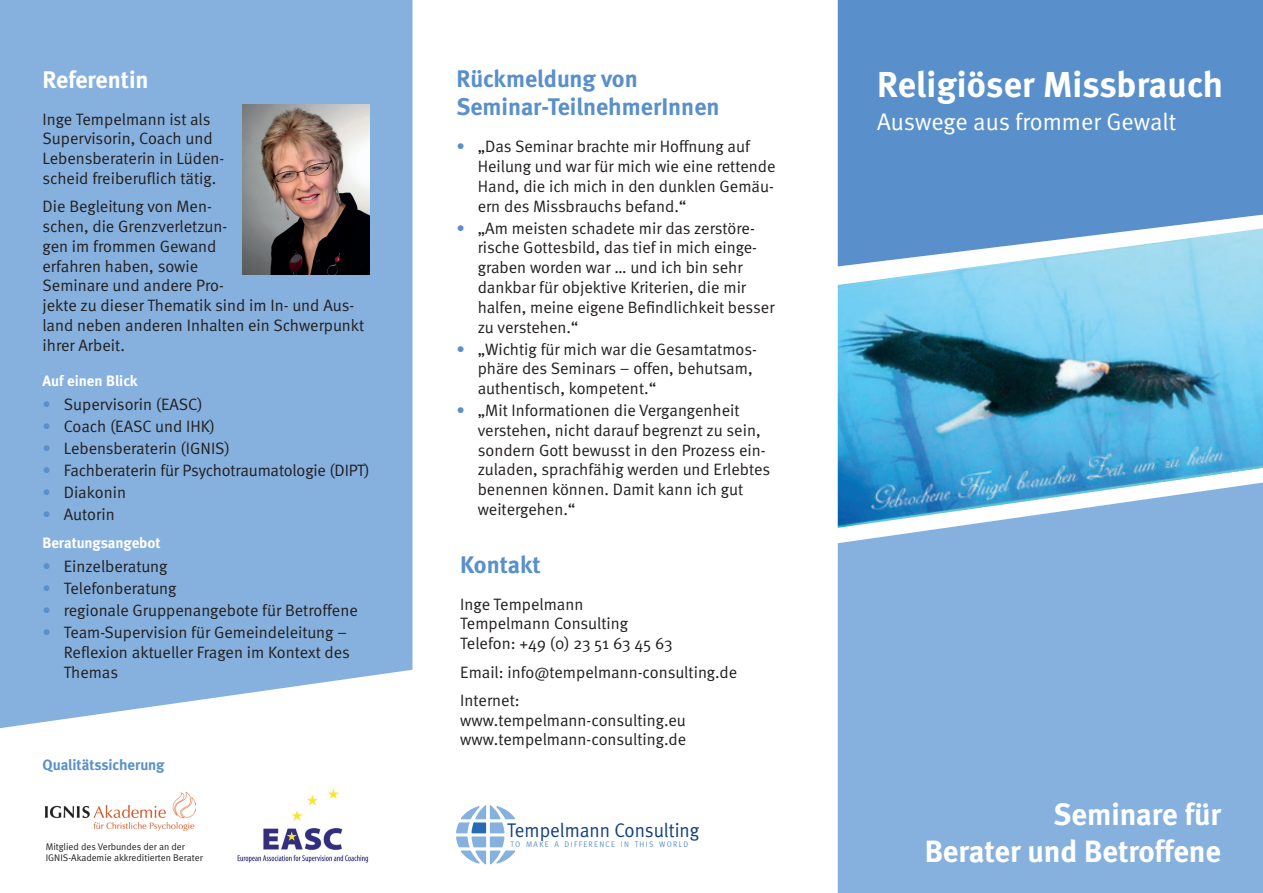
<style>
.page{position:relative;width:1263px;height:893px;background:#fff}
.page>*{position:absolute;margin:0;border:0;box-sizing:border-box;transform-origin:0 0}
.t1{font:700 36px "Meta";letter-spacing:.005em;color:#fff}
.t2{font:700 30.75px/36.9px "Meta";color:#fff;text-align:right}
.t3{font:700 24px/28.8px "Meta";color:#5990cb}
.t4{font:24px "Meta Normal";color:#fff}
.t5{font:700 24px "Meta";color:#fff}
.t6{font:19.8px "Meta Normal";color:#134181;scale:.96 1}
.t7{font:16.5px/19.8px "Meta Normal";color:#231f20}
.t8{font:700 15px "Meta";color:#fff}
.t9{font:700 15px "Meta";color:#5990cb}
.t10{font:9.6px/11.6px "Meta Normal";color:#231f20}
.t11{font:8.1px "Meta Normal";letter-spacing:.17em;color:#5990cb;scale:.96 1}
.s1{color:#5990cb}
</style>
<div class="page">
<div style="left:838px;top:0;width:425px;height:228px;background:#5990cb"></div>
<div style="left:838px;top:528px;width:425px;height:365px;background:#86b1de"></div>
<div style="left:0;top:0;width:412px;height:728px;background:#86b1de"></div>
<img style="left:242px;top:104px;width:128px;height:170px">
<img style="left:838px;top:228px;width:425px;height:300px">
<img style="left:46px;top:792px;width:150px;height:39px">
<svg style="left:456px;top:805px;width:59px;height:59px"></svg>
<img style="left:237px;top:788px;width:132px;height:75px">
<h3 class="t5" style="left:43px;top:65px;width:108px">Referentin</h3>
<p class="t7" style="left:43px;top:109px;width:183px">Inge Tempelmann ist als<br>Supervisorin, Coach und<br>Lebensberaterin in Lüden&shy;scheid freiberuflich tätig.</p>
<p class="t7" style="left:43px;top:196px;width:323px">Die Begleitung von Men-<br>schen, die Grenzverletzun-<br>gen im frommen Gewand<br>erfahren haben, sowie<br>Seminare und andere Pro-<br>jekte zu dieser Thematik sind im In- und Aus&shy;land neben anderen Inhalten ein Schwerpunkt ihrer Arbeit.</p>
<p class="t8" style="left:43px;top:372px;width:97px">Auf einen Blick</p>
<p class="t7" style="left:43px;top:394px;width:162px"><span class="s1">•</span> Supervisorin (EASC)</p>
<p class="t7" style="left:43px;top:416px;width:174px"><span class="s1">•</span> Coach (EASC und IHK)</p>
<p class="t7" style="left:43px;top:438px;width:189px"><span class="s1">•</span> Lebensberaterin (IGNIS)</p>
<p class="t7" style="left:43px;top:460px;width:329px"><span class="s1">•</span> Fachberaterin für Psychotraumatologie (DIPT)</p>
<p class="t7" style="left:43px;top:482px;width:85px"><span class="s1">•</span> Diakonin</p>
<p class="t7" style="left:43px;top:504px;width:74px"><span class="s1">•</span> Autorin</p>
<p class="t8" style="left:43px;top:534px;width:120px">Beratungsangebot</p>
<p class="t7" style="left:43px;top:556px;width:127px"><span class="s1">•</span> Einzelberatung</p>
<p class="t7" style="left:43px;top:578px;width:135px"><span class="s1">•</span> Telefonberatung</p>
<p class="t7" style="left:43px;top:600px;width:317px"><span class="s1">•</span> regionale Gruppenangebote für Betroffene</p>
<p class="t7" style="left:64px;top:622px;width:288px;text-indent:-21px"><span class="s1">•</span> Team-Supervision für Gemeindeleitung –<br>Reflexion aktueller Fragen im Kontext des<br>Themas</p>
<p class="t9" style="left:43px;top:756px;width:124px">Qualitätssicherung</p>
<p class="t10" style="left:46px;top:840px;width:158px">Mitglied des Verbundes der an der<br>IGNIS-Akademie akkreditierten Berater</p>
<h3 class="t3" style="left:456px;top:64px;width:265px">Rückmeldung von<br>Seminar-TeilnehmerInnen</h3>
<p class="t7" style="left:478px;top:136px;width:299px;text-indent:-21px"><span class="s1">•</span> „Das Seminar brachte mir Hoffnung auf Heilung und war für mich wie eine rettende Hand, die ich mich in den dunklen Gemäu&shy;ern des Missbrauchs befand.“</p>
<p class="t7" style="left:478px;top:218px;width:298px;text-indent:-21px"><span class="s1">•</span> „Am meisten schadete mir das zerstöre&shy;rische Gottesbild, das tief in mich einge&shy;graben worden war … und ich bin sehr dankbar für objektive Kriterien, die mir halfen, meine eigene Befindlichkeit besser zu verstehen.“</p>
<p class="t7" style="left:478px;top:339px;width:281px;text-indent:-21px"><span class="s1">•</span> „Wichtig für mich war die Gesamtatmos&shy;phäre des Seminars – offen, behutsam, authentisch, kompetent.“</p>
<p class="t7" style="left:478px;top:400px;width:294px;text-indent:-21px"><span class="s1">•</span> „Mit Informationen die Vergangenheit verstehen, nicht darauf begrenzt zu sein, sondern Gott bewusst in den Prozess ein&shy;zuladen, sprachfähig werden und Erlebtes benennen können. Damit kann ich gut weitergehen.“</p>
<h3 class="t3" style="left:460px;top:550px;width:82px">Kontakt</h3>
<p class="t7" style="left:460px;top:594px;width:214px">Inge Tempelmann<br>Tempelmann Consulting<br>Telefon: +49 (0) 23 51 63 45 63</p>
<p class="t7" style="left:460px;top:657px;width:278px;line-height:28.3px">Email: info@tempelmann-consulting.de<br>Internet:</p>
<p class="t7" style="left:460px;top:710px;width:227px">www.tempelmann-consulting.eu www.tempelmann-consulting.de</p>
<p class="t6" style="left:507px;top:818px;width:202px">Tempelmann Consulting</p>
<p class="t11" style="left:510px;top:840px;width:187px">TO MAKE A DIFFERENCE IN THIS WORLD</p>
<h1 class="t1" style="left:877px;top:63px;width:347px">Religiöser Missbrauch</h1>
<h3 class="t4" style="left:877px;top:108px;width:301px">Auswege aus frommer Gewalt</h3>
<h2 class="t2" style="left:925px;top:796px;width:298px">Seminare für<br>Berater und Betroffene</h2>
</div>
